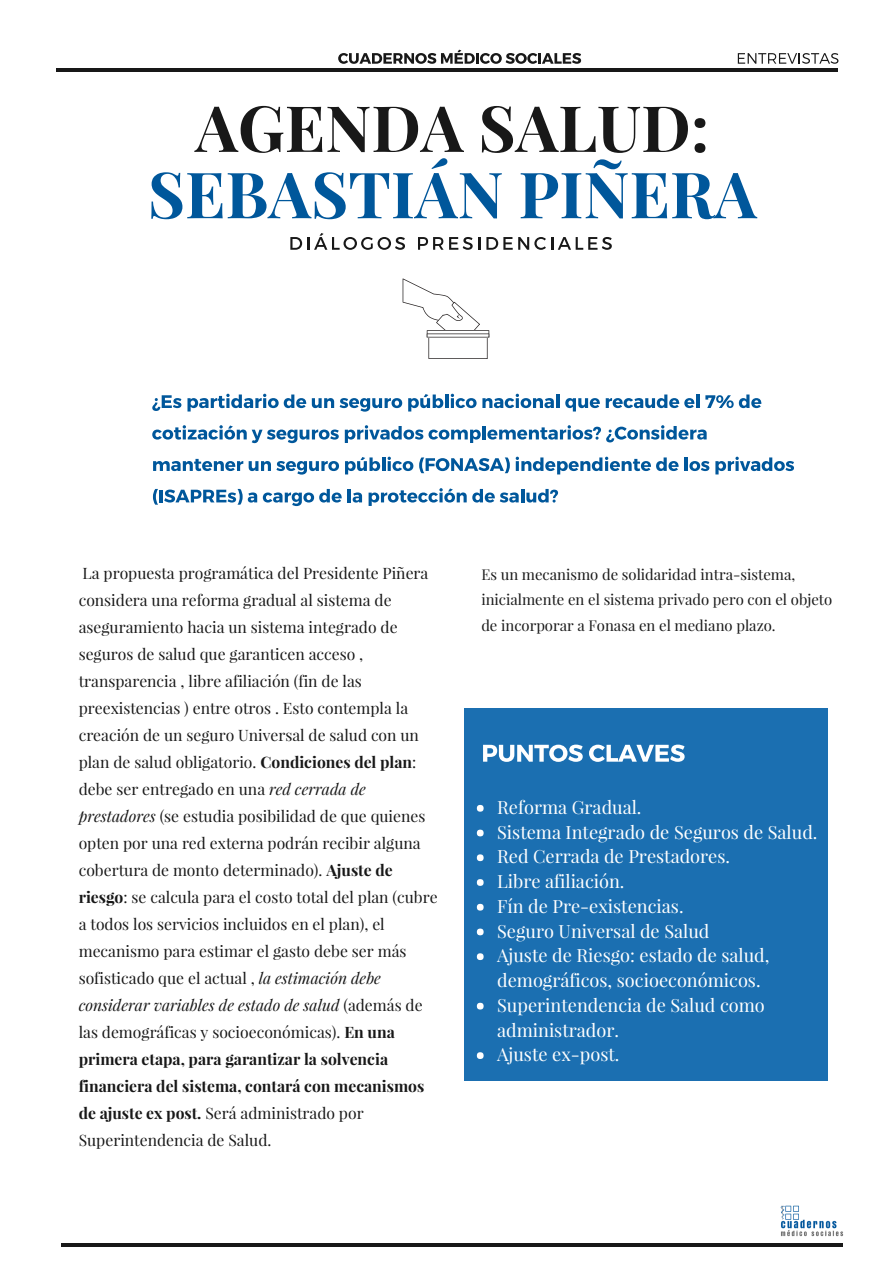
<style>
.page{position:relative;width:893px;height:1263px;background:#fff}
.page>*{position:absolute;margin:0;border:0;box-sizing:border-box;transform-origin:0 0}
.t1{font:700 63.9px "Playfair Display";color:#00579b}
.t2{font:700 63.9px "Playfair Display";color:#181818}
.t3{font:18.15px/24.8px "Playfair Display";color:#fff}
.t4{font:15.75px/27px "Playfair Display";color:#181818}
.t5{font:14.85px/25.8px "Playfair Display";color:#181818}
.s1{font-weight:700}
.s2{font-style:italic}
</style>
<div class="page">
<svg style="left:290px;top:233px;width:115px;height:17px"></svg>
<svg style="left:418px;top:237px;width:25px;height:13px"></svg>
<svg style="left:449px;top:237px;width:23px;height:13px"></svg>
<svg style="left:478px;top:237px;width:2px;height:13px"></svg>
<svg style="left:486px;top:237px;width:26px;height:13px"></svg>
<svg style="left:518px;top:237px;width:94px;height:13px"></svg>
<svg style="left:152px;top:395px;width:29px;height:16px"></svg>
<svg style="left:187px;top:394px;width:119px;height:17px"></svg>
<svg style="left:312px;top:398px;width:90px;height:14px"></svg>
<svg style="left:408px;top:394px;width:35px;height:17px"></svg>
<hr style="left:445px;top:394px;width:3px;height:14px;background:#00579b">
<svg style="left:451px;top:394px;width:25px;height:14px"></svg>
<svg style="left:482px;top:394px;width:72px;height:14px"></svg>
<hr style="left:556px;top:394px;width:3px;height:14px;background:#00579b">
<svg style="left:565px;top:394px;width:129px;height:17px"></svg>
<hr style="left:696px;top:394px;width:3px;height:14px;background:#00579b">
<svg style="left:705px;top:394px;width:56px;height:14px"></svg>
<svg style="left:152px;top:425px;width:187px;height:18px"></svg>
<svg style="left:345px;top:425px;width:361px;height:18px"></svg>
<svg style="left:153px;top:459px;width:90px;height:12px"></svg>
<svg style="left:249px;top:461px;width:90px;height:14px"></svg>
<svg style="left:345px;top:457px;width:35px;height:17px"></svg>
<hr style="left:382px;top:457px;width:3px;height:14px;background:#00579b">
<svg style="left:387px;top:457px;width:26px;height:14px"></svg>
<svg style="left:419px;top:457px;width:259px;height:17px"></svg>
<hr style="left:684px;top:457px;width:3px;height:14px;background:#00579b">
<svg style="left:689px;top:461px;width:20px;height:10px"></svg>
<svg style="left:715px;top:457px;width:79px;height:17px"></svg>
<svg style="left:153px;top:489px;width:5px;height:16px"></svg>
<hr style="left:159px;top:490px;width:4px;height:12px;background:#00579b">
<svg style="left:164px;top:489px;width:93px;height:16px"></svg>
<svg style="left:263px;top:489px;width:79px;height:17px"></svg>
<hr style="left:347px;top:489px;width:4px;height:13px;background:#00579b">
<svg style="left:352px;top:492px;width:10px;height:11px"></svg>
<svg style="left:368px;top:488px;width:98px;height:18px"></svg>
<svg style="left:472px;top:489px;width:86px;height:14px"></svg>
<svg style="left:737px;top:53px;width:101px;height:11px"></svg>
<svg style="left:338px;top:50px;width:243px;height:14px"></svg>
<hr style="left:56px;top:69px;width:781px;height:3px;background:#181818">
<hr style="left:61px;top:1243px;width:782px;height:4px;background:#181818">
<svg style="left:402px;top:278px;width:87px;height:81px"></svg>
<img style="left:780px;top:1205px;width:64px;height:31px">
<div style="left:464px;top:708px;width:363px;height:372px;background:#1b6fb1"></div>
<svg style="left:483px;top:745px;width:99px;height:17px"></svg>
<svg style="left:589px;top:745px;width:95px;height:17px"></svg>
<div style="left:477px;top:805px;width:6px;height:7px;background:#fff;border-radius:50%"></div>
<svg style="left:477px;top:830px;width:6px;height:6px"></svg>
<div style="left:477px;top:854px;width:6px;height:7px;background:#fff;border-radius:50%"></div>
<div style="left:477px;top:879px;width:6px;height:7px;background:#fff;border-radius:50%"></div>
<svg style="left:477px;top:904px;width:6px;height:6px"></svg>
<div style="left:477px;top:928px;width:6px;height:7px;background:#fff;border-radius:50%"></div>
<div style="left:477px;top:953px;width:6px;height:7px;background:#fff;border-radius:50%"></div>
<svg style="left:477px;top:1003px;width:6px;height:6px"></svg>
<div style="left:477px;top:1052px;width:6px;height:7px;background:#fff;border-radius:50%"></div>
<h1 class="t2" style="left:195px;top:83px;width:515px">AGENDA SALUD:</h1>
<h1 class="t1" style="left:148px;top:149px;width:610px">SEBASTIÁN PIÑERA</h1>
<p class="t4" style="left:79px;top:559px;width:360px">La propuesta programática del Presidente Piñera considera una reforma gradual al sistema de aseguramiento hacia un sistema integrado de seguros de salud que garanticen acceso , transparencia , libre afiliación (fin de las preexistencias ) entre otros . Esto contempla la creación de un seguro Universal de salud con un plan de salud obligatorio. <span class="s1">Condiciones del plan</span>: debe ser entregado en una <span class="s2">red cerrada de prestadores</span> (se estudia posibilidad de que quienes opten por una red externa podrán recibir alguna cobertura de monto determinado). <span class="s1">Ajuste de riesgo</span>: se calcula para el costo total del plan (cubre a todos los servicios incluidos en el plan), el mecanismo para estimar el gasto debe ser más sofisticado que el actual , <span class="s2">la estimación debe considerar variables de estado de salud</span> (además de las demográficas y socioeconómicas). <span class="s1">En una primera etapa, para garantizar la solvencia financiera del sistema, contará con mecanismos de ajuste ex post.</span> Será administrado por Superintendencia de Salud.</p>
<p class="t5" style="left:481px;top:560px;width:352px">Es un mecanismo de solidaridad intra-sistema, inicialmente en el sistema privado pero con el objeto de incorporar a Fonasa en el mediano plazo.</p>
<p class="t3" style="left:497px;top:794px;width:322px">Reforma Gradual.<br>Sistema Integrado de Seguros de Salud.<br>Red Cerrada de Prestadores.<br>Libre afiliación.<br>Fín de Pre-existencias.<br>Seguro Universal de Salud<br>Ajuste de Riesgo: estado de salud, demográficos, socioeconómicos.<br>Superintendencia de Salud como administrador.<br>Ajuste ex-post.</p>
</div>
